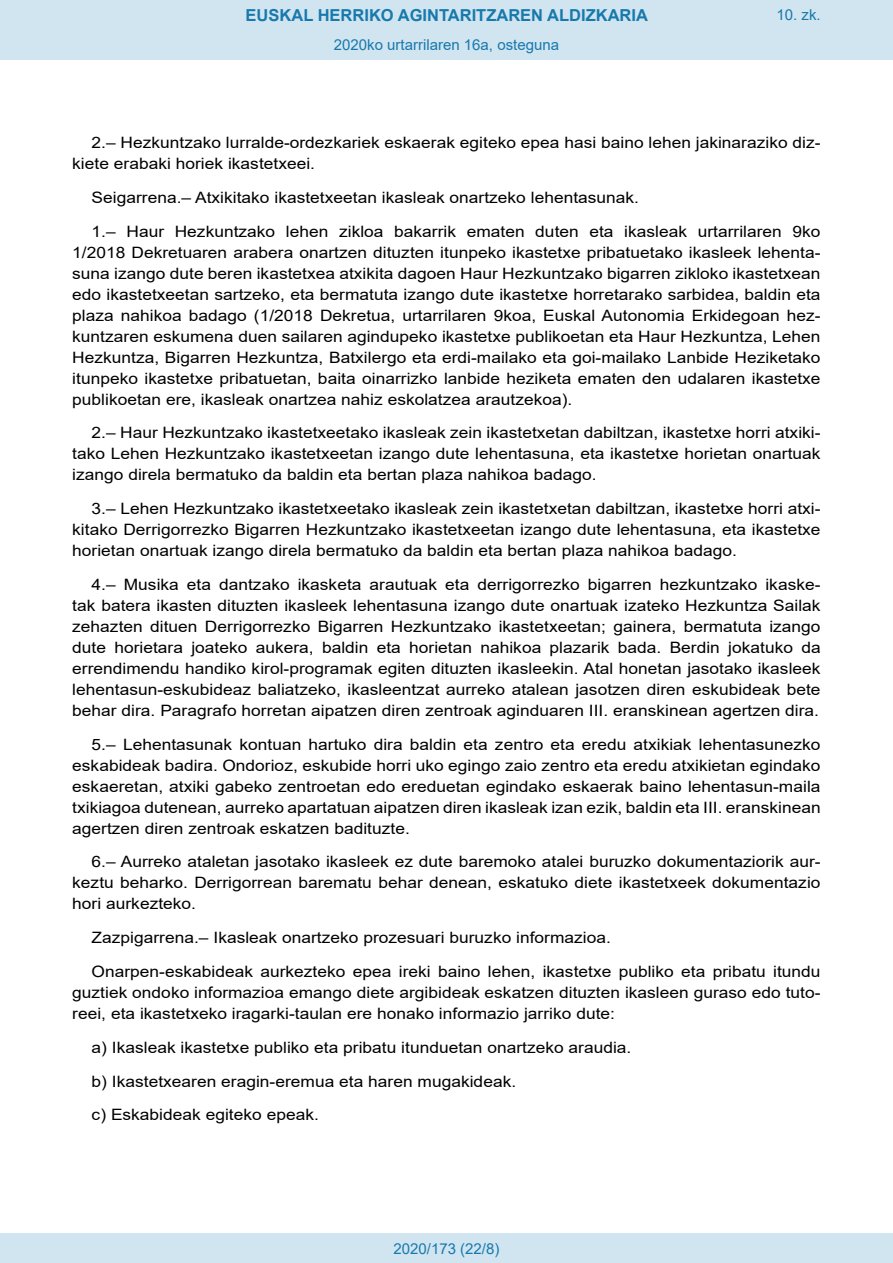
<style>
.page{position:relative;width:893px;height:1263px;background:#fff}
.page>*{position:absolute;margin:0;border:0;box-sizing:border-box;transform-origin:0 0}
.t1{font:700 16.5px "Arial";color:#1879ad}
.BOPVDetalle{font:15.6px/21px "Arial";color:#000;text-align:justify;scale:1.11 1}
.Paginacion_Centro{font:15px "Arial";color:#1879ad}
</style>
<div class="page">
<div style="left:0;top:0;width:893px;height:60px;background:#d0e5f0"></div>
<div style="left:0;top:1233px;width:893px;height:30px;background:#d0e5f0"></div>
<p class="t1" style="left:246px;top:3px;width:404px">EUSKAL HERRIKO AGINTARITZAREN ALDIZKARIA</p>
<p class="Paginacion_Centro" style="left:334px;top:35px;width:227px">2020ko urtarrilaren 16a, osteguna</p>
<p class="Paginacion_Centro" style="left:776px;top:5px;width:46px">10. zk.</p>
<p class="BOPVDetalle" style="left:72px;top:132px;width:676px;text-indent:19px">2.– Hezkuntzako lurralde-ordezkariek eskaerak egiteko epea hasi baino lehen jakinaraziko diz&shy;kiete erabaki horiek ikastetxeei.</p>
<p class="BOPVDetalle" style="left:92px;top:187px;width:495px">Seigarrena.– Atxikitako ikastetxeetan ikasleak onartzeko lehentasunak.</p>
<p class="BOPVDetalle" style="left:72px;top:221px;width:676px;text-indent:19px">1.– Haur Hezkuntzako lehen zikloa bakarrik ematen duten eta ikasleak urtarrilaren 9ko 1/2018 Dekretuaren arabera onartzen dituzten itunpeko ikastetxe pribatuetako ikasleek lehenta&shy;suna izango dute beren ikastetxea atxikita dagoen Haur Hezkuntzako bigarren zikloko ikastetxean edo ikastetxeetan sartzeko, eta bermatuta izango dute ikastetxe horretarako sarbidea, baldin eta plaza nahikoa badago (1/2018 Dekretua, urtarrilaren 9koa, Euskal Autonomia Erkidegoan hez&shy;kuntzaren eskumena duen sailaren agindupeko ikastetxe publikoetan eta Haur Hezkuntza, Lehen Hezkuntza, Bigarren Hezkuntza, Batxilergo eta erdi-mailako eta goi-mailako Lanbide Heziketako itunpeko ikastetxe pribatuetan, baita oinarrizko lanbide heziketa ematen den udalaren ikastetxe publikoetan ere, ikasleak onartzea nahiz eskolatzea arautzekoa).</p>
<p class="BOPVDetalle" style="left:72px;top:422px;width:676px;text-indent:19px">2.– Haur Hezkuntzako ikastetxeetako ikasleak zein ikastetxetan dabiltzan, ikastetxe horri atxiki&shy;tako Lehen Hezkuntzako ikastetxeetan izango dute lehentasuna, eta ikastetxe horietan onartuak izango direla bermatuko da baldin eta bertan plaza nahikoa badago.</p>
<p class="BOPVDetalle" style="left:72px;top:498px;width:676px;text-indent:19px">3.– Lehen Hezkuntzako ikastetxeetako ikasleak zein ikastetxetan dabiltzan, ikastetxe horri atxi&shy;kitako Derrigorrezko Bigarren Hezkuntzako ikastetxeetan izango dute lehentasuna, eta ikastetxe horietan onartuak izango direla bermatuko da baldin eta bertan plaza nahikoa badago.</p>
<p class="BOPVDetalle" style="left:72px;top:574px;width:676px;text-indent:19px">4.– Musika eta dantzako ikasketa arautuak eta derrigorrezko bigarren hezkuntzako ikaske&shy;tak batera ikasten dituzten ikasleek lehentasuna izango dute onartuak izateko Hezkuntza Sailak zehazten dituen Derrigorrezko Bigarren Hezkuntzako ikastetxeetan; gainera, bermatuta izango dute horietara joateko aukera, baldin eta horietan nahikoa plazarik bada. Berdin jokatuko da errendimendu handiko kirol-programak egiten dituzten ikasleekin. Atal honetan jasotako ikasleek lehentasun-eskubideaz baliatzeko, ikasleentzat aurreko atalean jasotzen diren eskubideak bete behar dira. Paragrafo horretan aipatzen diren zentroak aginduaren III. eranskinean agertzen dira.</p>
<p class="BOPVDetalle" style="left:72px;top:734px;width:676px;text-indent:19px">5.– Lehentasunak kontuan hartuko dira baldin eta zentro eta eredu atxikiak lehentasunezko eskabideak badira. Ondorioz, eskubide horri uko egingo zaio zentro eta eredu atxikietan egindako eskaeretan, atxiki gabeko zentroetan edo ereduetan egindako eskaerak baino lehentasun-maila txikiagoa dutenean, aurreko apartatuan aipatzen diren ikasleak izan ezik, baldin eta III. eranskinean agertzen diren zentroak eskatzen badituzte.</p>
<p class="BOPVDetalle" style="left:72px;top:851px;width:676px;text-indent:19px">6.– Aurreko ataletan jasotako ikasleek ez dute baremoko atalei buruzko dokumentaziorik aur&shy;keztu beharko. Derrigorrean barematu behar denean, eskatuko diete ikastetxeek dokumentazio hori aurkezteko.</p>
<p class="BOPVDetalle" style="left:92px;top:927px;width:469px">Zazpigarrena.– Ikasleak onartzeko prozesuari buruzko informazioa.</p>
<p class="BOPVDetalle" style="left:72px;top:961px;width:676px;text-indent:19px">Onarpen-eskabideak aurkezteko epea ireki baino lehen, ikastetxe publiko eta pribatu itundu guztiek ondoko informazioa emango diete argibideak eskatzen dituzten ikasleen guraso edo tuto&shy;reei, eta ikastetxeko iragarki-taulan ere honako informazio jarriko dute:</p>
<p class="BOPVDetalle" style="left:92px;top:1037px;width:488px">a) Ikasleak ikastetxe publiko eta pribatu itunduetan onartzeko araudia.</p>
<p class="BOPVDetalle" style="left:92px;top:1070px;width:384px">b) Ikastetxearen eragin-eremua eta haren mugakideak.</p>
<p class="BOPVDetalle" style="left:92px;top:1104px;width:206px">c) Eskabideak egiteko epeak.</p>
<p class="Paginacion_Centro" style="left:393px;top:1238px;width:107px">2020/173 (22/8)</p>
</div>
